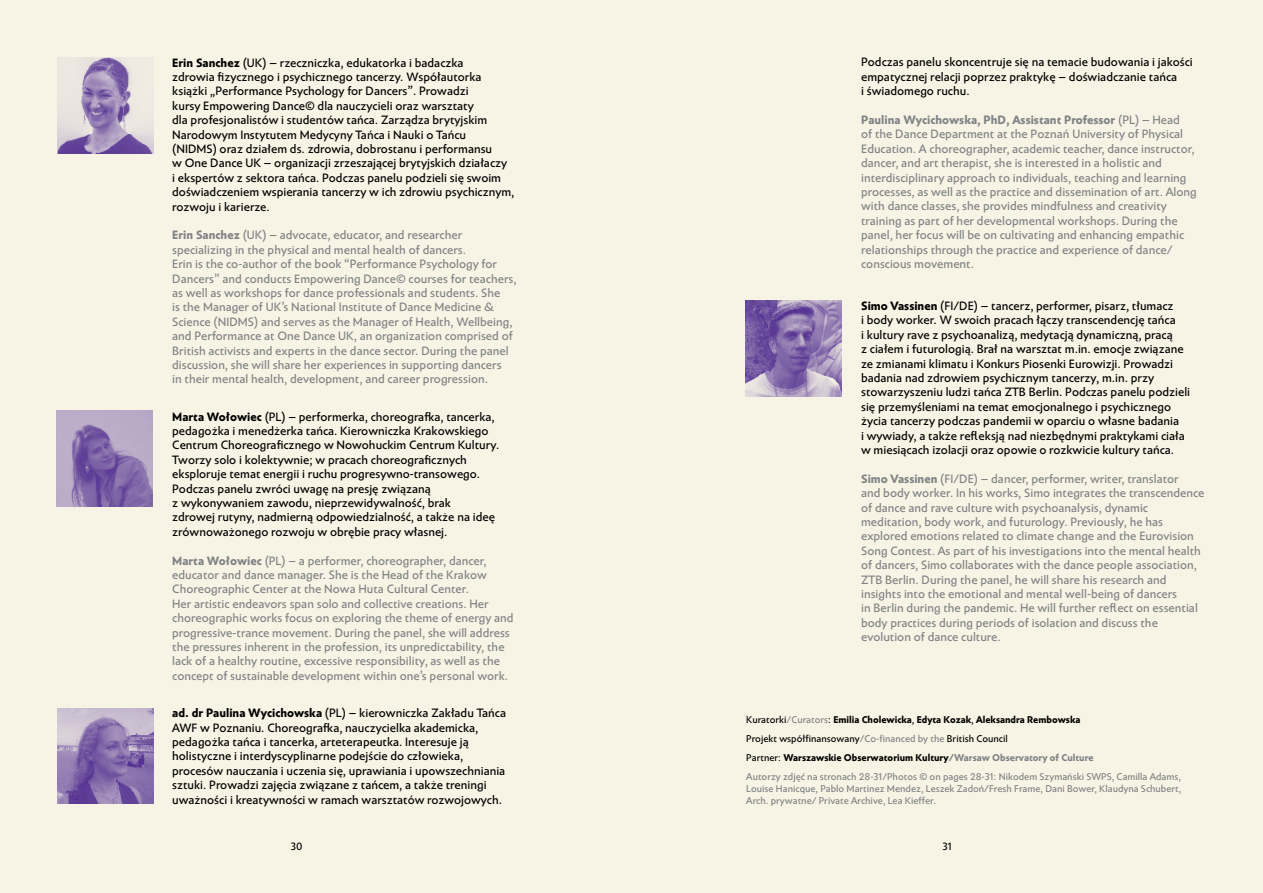
<style>
.page{position:relative;width:1263px;height:893px;background:#fff}
.page>*{position:absolute;margin:0;border:0;box-sizing:border-box;transform-origin:0 0}
.t1{font:12px/14.4px "Carot Sans";color:#808285}
.t2{font:12px/14.4px "Carot Sans";color:#000}
.t3{font:10.5px "Carot Sans";color:#000}
.t4{font:9.75px/19.2px "Carot Sans";color:#808285}
.s1{font-weight:700}
.s2{color:#000}
.s3{font-weight:700;color:#000}
</style>
<div class="page">
<div style="left:0;top:0;width:631px;height:893px;background:#f8f4e5"></div>
<div style="left:631px;top:0;width:632px;height:893px;background:#f8f4e5"></div>
<img style="left:57px;top:411px;width:95px;height:95px">
<img style="left:57px;top:708px;width:96px;height:96px">
<img style="left:745px;top:301px;width:96px;height:95px">
<img style="left:57px;top:57px;width:96px;height:96px">
<p class="t2" style="left:172px;top:56px;width:344px"><span class="s1">Erin Sanchez</span> (UK) – rzeczniczka, edukatorka i badaczka<br>zdrowia fizycznego i psychicznego tancerzy. Współautorka książki „Performance Psychology for Dancers”. Prowadzi<br>kursy Empowering Dance© dla nauczycieli oraz warsztaty<br>dla profesjonalistów i studentów tańca. Zarządza brytyjskim Narodowym Instytutem Medycyny Tańca i Nauki o Tańcu<br>(NIDMS) oraz działem ds. zdrowia, dobrostanu i performansu<br>w One Dance UK – organizacji zrzeszającej brytyjskich działaczy<br>i ekspertów z sektora tańca. Podczas panelu podzieli się swoim doświadczeniem wspierania tancerzy w ich zdrowiu psychicznym, rozwoju i karierze.</p>
<p class="t1" style="left:172px;top:228px;width:346px"><span class="s1">Erin Sanchez</span> (UK) – advocate, educator, and researcher specializing in the physical and mental health of dancers.<br>Erin is the co-author of the book “Performance Psychology for Dancers” and conducts Empowering Dance© courses for teachers, as well as workshops for dance professionals and students. She<br>is the Manager of UK’s National Institute of Dance Medicine &amp; Science (NIDMS) and serves as the Manager of Health, Wellbeing, and Performance at One Dance UK, an organization comprised of British activists and experts in the dance sector. During the panel discussion, she will share her experiences in supporting dancers<br>in their mental health, development, and career progression.</p>
<p class="t2" style="left:172px;top:410px;width:329px"><span class="s1">Marta Wołowiec</span> (PL) – performerka, choreografka, tancerka, pedagożka i menedżerka tańca. Kierowniczka Krakowskiego Centrum Choreograficznego w Nowohuckim Centrum Kultury.<br>Tworzy solo i kolektywnie; w pracach choreograficznych eksploruje temat energii i ruchu progresywno-transowego.<br>Podczas panelu zwróci uwagę na presję związaną<br>z wykonywaniem zawodu, nieprzewidywalność, brak<br>zdrowej rutyny, nadmierną odpowiedzialność, a także na ideę zrównoważonego rozwoju w obrębie pracy własnej.</p>
<p class="t1" style="left:172px;top:554px;width:343px"><span class="s1">Marta Wołowiec</span> (PL) – a performer, choreographer, dancer, educator and dance manager. She is the Head of the Krakow Choreographic Center at the Nowa Huta Cultural Center.<br>Her artistic endeavors span solo and collective creations. Her choreographic works focus on exploring the theme of energy and progressive-trance movement. During the panel, she will address the pressures inherent in the profession, its unpredictability, the lack of a healthy routine, excessive responsibility, as well as the concept of sustainable development within one’s personal work.</p>
<p class="t2" style="left:172px;top:706px;width:335px"><span class="s1">ad. dr Paulina Wycichowska</span> (PL) – kierowniczka Zakładu Tańca AWF w Poznaniu. Choreografka, nauczycielka akademicka, pedagożka tańca i tancerka, arteterapeutka. Interesuje ją holistyczne i interdyscyplinarne podejście do człowieka, procesów nauczania i uczenia się, uprawiania i upowszechniania sztuki. Prowadzi zajęcia związane z tańcem, a także treningi uważności i kreatywności w ramach warsztatów rozwojowych.</p>
<p class="t2" style="left:861px;top:56px;width:333px">Podczas panelu skoncentruje się na temacie budowania i jakości empatycznej relacji poprzez praktykę – doświadczanie tańca<br>i świadomego ruchu.</p>
<p class="t1" style="left:861px;top:113px;width:337px"><span class="s1">Paulina Wycichowska, PhD, Assistant Professor</span> (PL) – Head<br>of the Dance Department at the Poznań University of Physical Education. A choreographer, academic teacher, dance instructor, dancer, and art therapist, she is interested in a holistic and interdisciplinary approach to individuals, teaching and learning processes, as well as the practice and dissemination of art. Along with dance classes, she provides mindfulness and creativity training as part of her developmental workshops. During the panel, her focus will be on cultivating and enhancing empathic relationships through the practice and experience of dance/ conscious movement.</p>
<p class="t2" style="left:861px;top:299px;width:331px"><span class="s1">Simo Vassinen</span> (FI/DE) – tancerz, performer, pisarz, tłumacz<br>i body worker. W swoich pracach łączy transcendencję tańca<br>i kultury rave z psychoanalizą, medytacją dynamiczną, pracą<br>z ciałem i futurologią. Brał na warsztat m.in. emocje związane ze zmianami klimatu i Konkurs Piosenki Eurowizji. Prowadzi badania nad zdrowiem psychicznym tancerzy, m.in. przy stowarzyszeniu ludzi tańca ZTB Berlin. Podczas panelu podzieli się przemyśleniami na temat emocjonalnego i psychicznego życia tancerzy podczas pandemii w oparciu o własne badania<br>i wywiady, a także refleksją nad niezbędnymi praktykami ciała w miesiącach izolacji oraz opowie o rozkwicie kultury tańca.</p>
<p class="t1" style="left:861px;top:472px;width:345px"><span class="s1">Simo Vassinen</span> (FI/DE) – dancer, performer, writer, translator<br>and body worker. In his works, Simo integrates the transcendence of dance and rave culture with psychoanalysis, dynamic meditation, body work, and futurology. Previously, he has explored emotions related to climate change and the Eurovision Song Contest. As part of his investigations into the mental health of dancers, Simo collaborates with the dance people association, ZTB Berlin. During the panel, he will share his research and insights into the emotional and mental well-being of dancers<br>in Berlin during the pandemic. He will further reflect on essential body practices during periods of isolation and discuss the evolution of dance culture.</p>
<p class="t4" style="left:746px;top:710px;width:436px"><span class="s2">Kuratorki</span>/Curators<span class="s2">:</span> <span class="s3">Emilia Cholewicka</span><span class="s2">,</span> <span class="s3">Edyta Kozak</span><span class="s2">,</span> <span class="s3">Aleksandra Rembowska<br></span><span class="s2">Projekt współfinansowany</span>/Co-financed by the <span class="s2">British Council<br>Partner:</span> <span class="s3">Warszawskie Obserwatorium Kultury</span><span class="s1">/Warsaw Observatory of Culture<br></span>Autorzy zdjęć na stronach 28-31/Photos © on pages 28-31: Nikodem Szymański SWPS, Camilla Adams,</p>
<p class="t4" style="left:746px;top:783px;width:437px;line-height:11.7px">Louise Hanicque, Pablo Martinez Mendez, Leszek Zadoń/Fresh Frame, Dani Bower, Klaudyna Schubert,<br>Arch. prywatne/ Private Archive, Lea Kieffer.</p>
<p class="t3" style="left:291px;top:840px;width:13px">30</p>
<p class="t3" style="left:942px;top:840px;width:11px">31</p>
</div>
